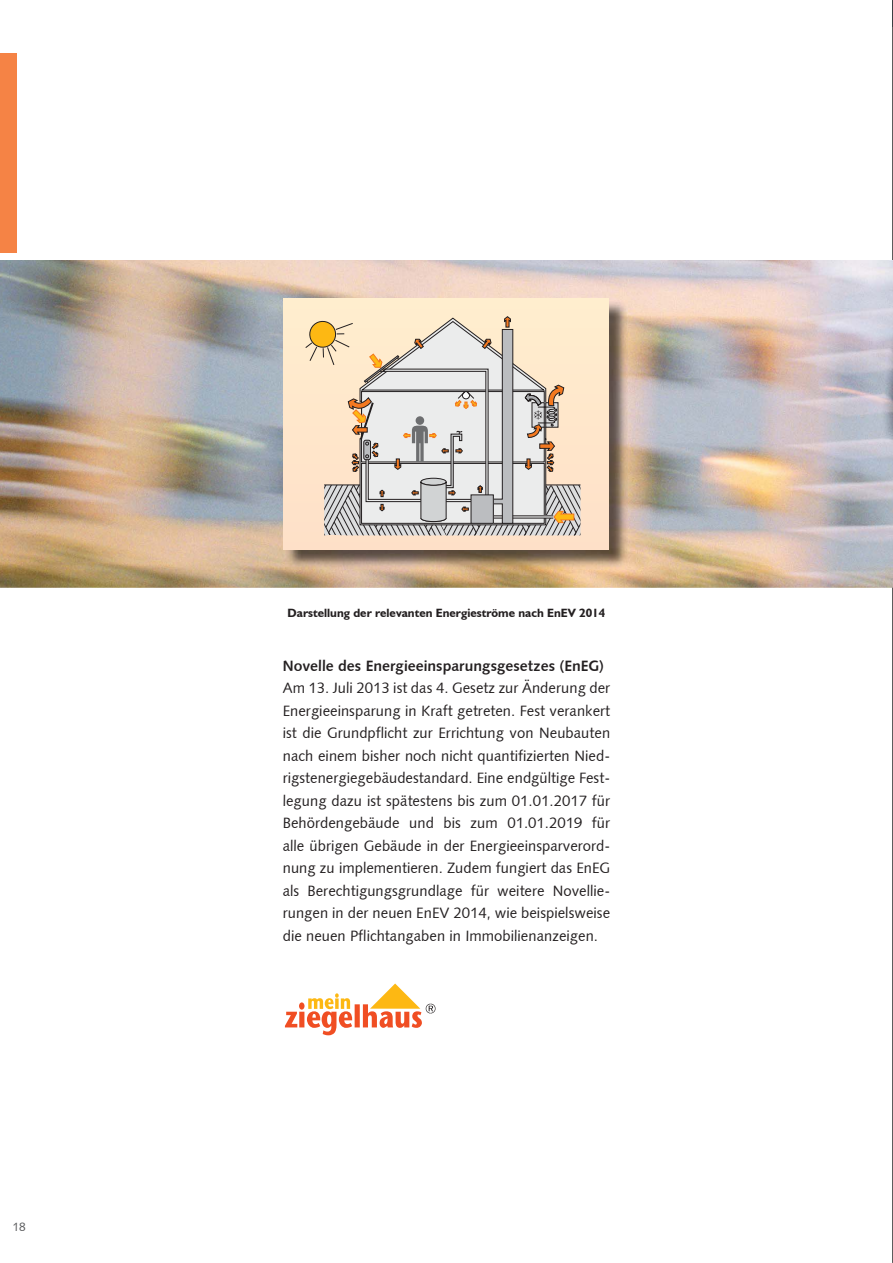
<style>
.page{position:relative;width:893px;height:1263px;background:#fff}
.page>*{position:absolute;margin:0;border:0;box-sizing:border-box;transform-origin:0 0}
.t1{font:15px/22.5px "Humanist 531 BT Roman A";color:#231f20;text-align:justify}
.t2{font:15px "Humanist 531 BT Bold A";color:#231f20}
.t3{font:700 12px "Humanist 521 BT";color:#231f20}
.t4{font:12px "Humanist 531 BT Roman A";color:#58595b}
</style>
<div class="page">
<hr style="left:892px;top:0;width:1px;height:1263px;background:#231f20">
<img style="left:0;top:260px;width:893px;height:328px">
<div style="left:0;top:53px;width:17px;height:200px;background:#f58345"></div>
<img style="left:285px;top:301px;width:342px;height:267px">
<div style="left:283px;top:299px;width:326px;height:250px;background:#ffe7cb"></div>
<svg style="left:305px;top:316px;width:275px;height:219px"></svg>
<svg style="left:285px;top:984px;width:150px;height:51px"></svg>
<p class="t4" style="left:12px;top:1220px;width:15px">18</p>
<p class="t3" style="left:288px;top:605px;width:319px">Darstellung der relevanten Energieströme nach EnEV 2014</p>
<p class="t2" style="left:283px;top:656px;width:323px">Novelle des Energieeinsparungsgesetzes (EnEG)</p>
<p class="t1" style="left:283px;top:676px;width:329px">Am 13. Juli 2013 ist das 4. Gesetz zur Änderung der Energieeinsparung in Kraft getreten. Fest verankert ist die Grundpflicht zur Errichtung von Neubauten nach einem bisher noch nicht quantifizierten Nied&shy;rigstenergiegebäudestandard. Eine endgültige Fest&shy;legung dazu ist spätestens bis zum 01.01.2017 für Behördengebäude und bis zum 01.01.2019 für alle übrigen Gebäude in der Energieeinsparverord&shy;nung zu implementieren. Zudem fungiert das EnEG als Berechtigungsgrundlage für weitere Novellie&shy;rungen in der neuen EnEV 2014, wie beispielsweise die neuen Pflichtangaben in Immobilienanzeigen.</p>
</div>
